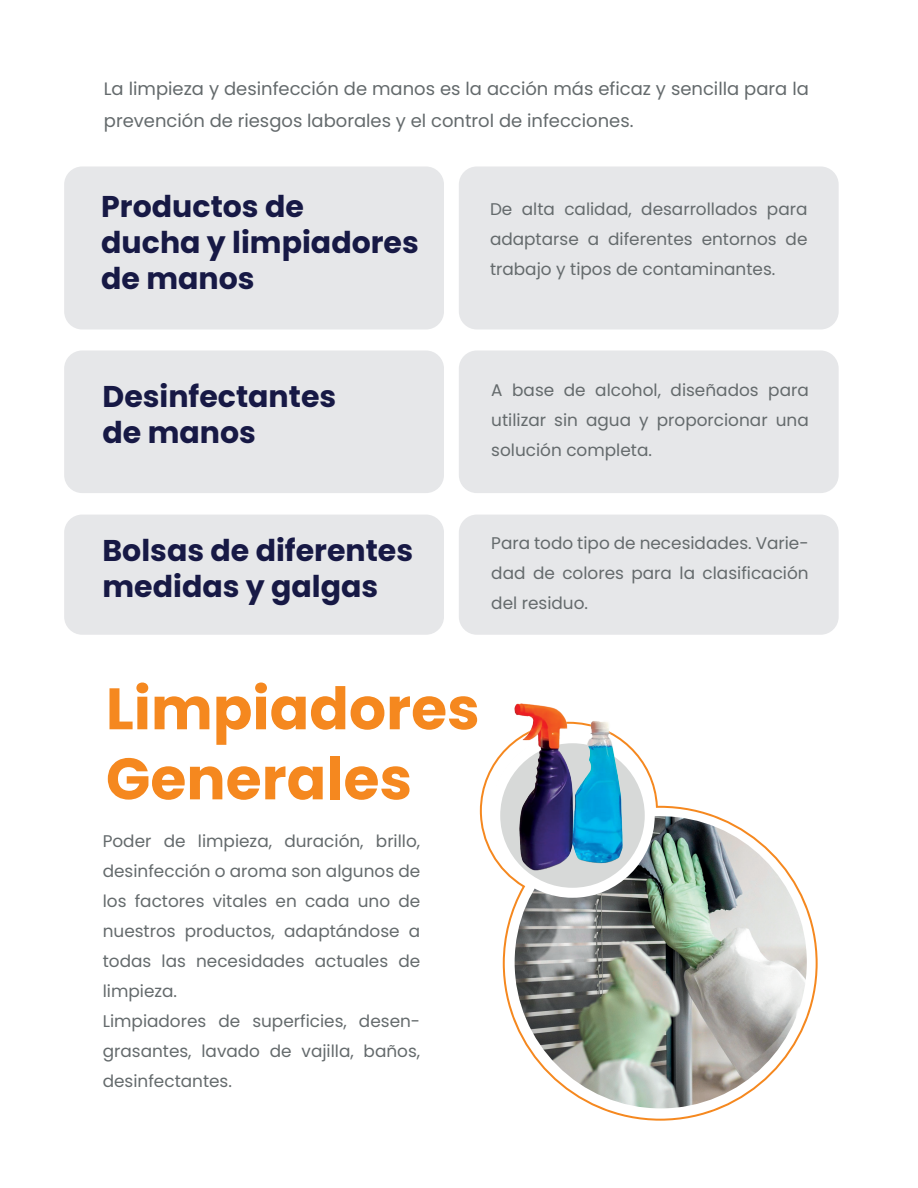
<style>
.page{position:relative;width:918px;height:1188px;background:#fff}
.page>*{position:absolute;margin:0;border:0;box-sizing:border-box;transform-origin:0 0}
.t1{font:700 58.35px/70.1px "Poppins";color:#f5881f}
.t2{font:700 30px/36px "Poppins";color:#171945}
.t3{font:18px/32px "Poppins";color:#646a6c}
.t4{font:16.95px/30px "Poppins";color:#646a6c;text-align:justify}
</style>
<div class="page">
<div style="left:64px;top:515px;width:380px;height:120px;background:#e6e7e9;border-radius:18px"></div>
<div style="left:64px;top:350px;width:380px;height:143px;background:#e6e7e9;border-radius:18px"></div>
<div style="left:64px;top:166px;width:380px;height:163px;background:#e6e7e9;border-radius:18px"></div>
<div style="left:459px;top:515px;width:380px;height:120px;background:#e6e7e9;border-radius:18px"></div>
<div style="left:459px;top:350px;width:380px;height:143px;background:#e6e7e9;border-radius:18px"></div>
<div style="left:459px;top:166px;width:380px;height:163px;background:#e6e7e9;border-radius:18px"></div>
<img style="left:480px;top:740px;width:338px;height:381px">
<img style="left:515px;top:704px;width:108px;height:166px">
<p class="t3" style="left:104px;top:72px;width:707px">La limpieza y desinfección de manos es la acción más eficaz y sencilla para la prevención de riesgos laborales y el control de infecciones.</p>
<h2 class="t2" style="left:101px;top:189px;width:319px">Productos de<br>ducha y limpiadores de manos</h2>
<p class="t4" style="left:490px;top:194px;width:319px">De alta calidad, desarrollados para adaptarse a diferentes entornos de trabajo y tipos de contaminantes.</p>
<h2 class="t2" style="left:103px;top:379px;width:235px">Desinfectantes de manos</h2>
<p class="t4" style="left:491px;top:375px;width:319px">A base de alcohol, diseñados para utilizar sin agua y proporcionar una solución completa.</p>
<h2 class="t2" style="left:103px;top:533px;width:312px">Bolsas de diferentes medidas y galgas</h2>
<p class="t4" style="left:491px;top:529px;width:319px">Para todo tipo de necesidades. Varie&shy;dad de colores para la clasificación del residuo.</p>
<h1 class="t1" style="left:106px;top:674px;width:375px">Limpiadores<br>Generales</h1>
<p class="t4" style="left:103px;top:826px;width:319px;text-align:left">Poder de limpieza, duración, brillo, desinfección o aroma son algunos de los factores vitales en cada uno de nuestros productos, adaptándose a todas las necesidades actuales de limpieza.<br>Limpiadores de superficies, desen&shy;grasantes, lavado de vajilla, baños, desinfectantes.</p>
</div>
